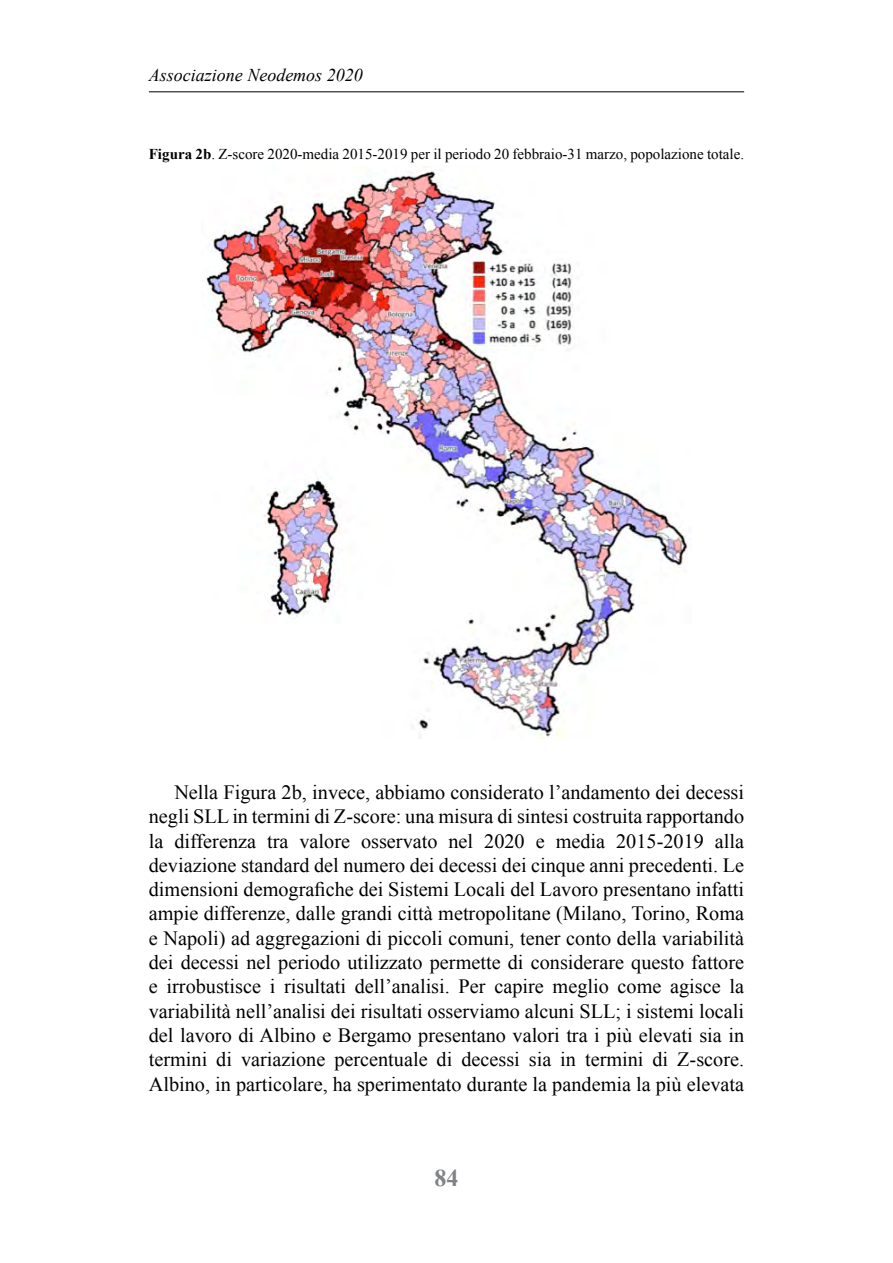
<style>
.page{position:relative;width:893px;height:1263px;background:#fff}
.page>*{position:absolute;margin:0;border:0;box-sizing:border-box;transform-origin:0 0}
.t1{font:700 24px "Times New Roman";color:#808285}
.Testo{font:20.25px/24.3px "Times New Roman";color:#000;text-align:justify}
.t2{font:italic 18px "Times New Roman";color:#000}
.note{font:15px "Times New Roman";color:#000}
.s1{font-weight:700}
</style>
<div class="page">
<hr style="left:149px;top:91px;width:595px;height:1px;background:#000">
<img style="left:203px;top:166px;width:485px;height:573px">
<p class="t2" style="left:149px;top:62px;width:215px">Associazione Neodemos 2020</p>
<p class="note" style="left:149px;top:144px;width:597px"><span class="s1">Figura 2b</span>. Z-score 2020-media 2015-2019 per il periodo 20 febbraio-31 marzo, popolazione totale.</p>
<p class="Testo" style="left:149px;top:780px;width:597px;text-indent:26px">Nella Figura 2b, invece, abbiamo considerato l’andamento dei decessi negli SLL in termini di Z-score: una misura di sintesi costruita rapportando la differenza tra valore osservato nel 2020 e media 2015-2019 alla deviazione standard del numero dei decessi dei cinque anni precedenti. Le dimensioni demografiche dei Sistemi Locali del Lavoro presentano infatti ampie differenze, dalle grandi città metropolitane (Milano, Torino, Roma e Napoli) ad aggregazioni di piccoli comuni, tener conto della variabilità dei decessi nel periodo utilizzato permette di considerare questo fattore e irrobustisce i risultati dell’analisi. Per capire meglio come agisce la variabilità nell’analisi dei risultati osserviamo alcuni SLL; i sistemi locali del lavoro di Albino e Bergamo presentano valori tra i più elevati sia in termini di variazione percentuale di decessi sia in termini di Z-score.<br>Albino, in particolare, ha sperimentato durante la pandemia la più elevata</p>
<p class="t1" style="left:434px;top:1161px;width:25px">84</p>
</div>
